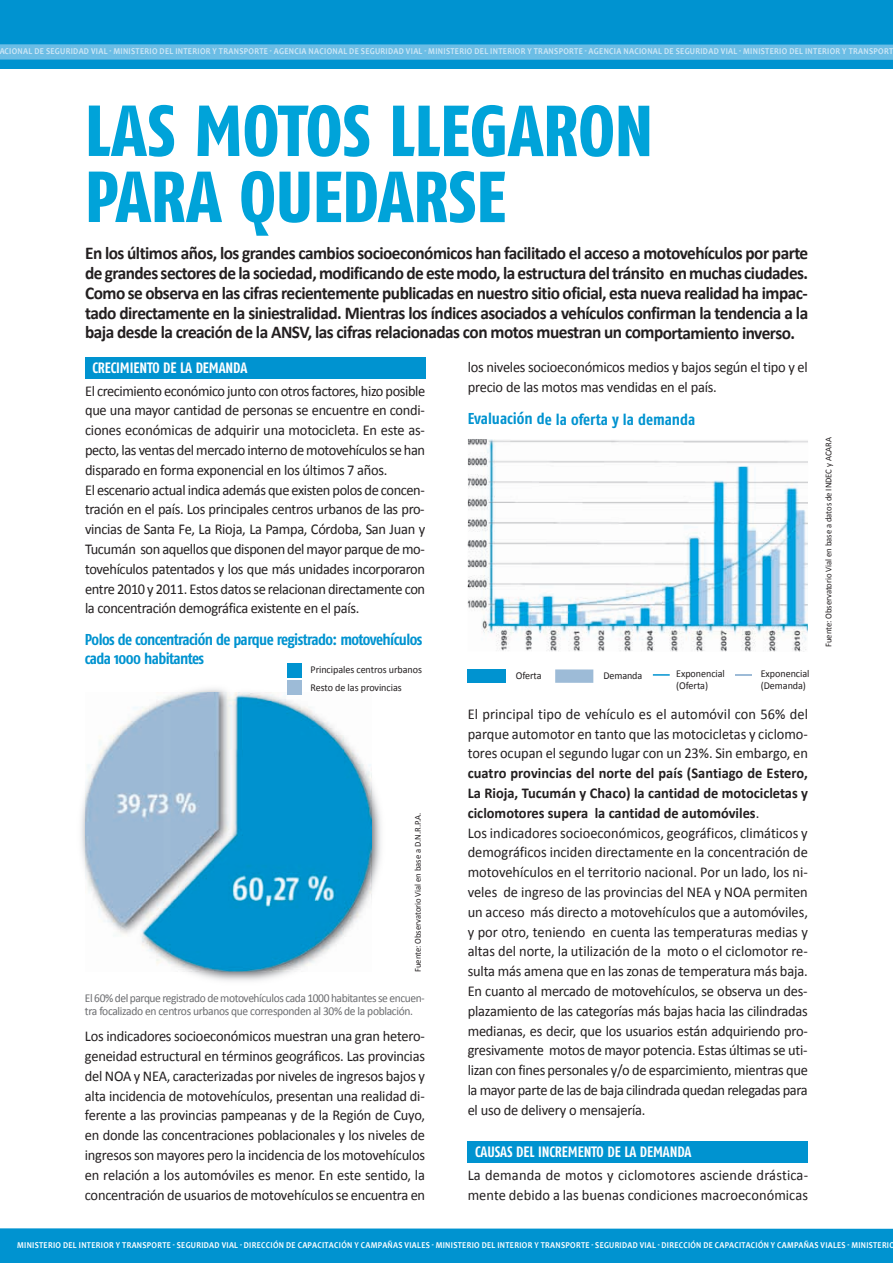
<style>
.page{position:relative;width:893px;height:1263px;background:#fff}
.page>*{position:absolute;margin:0;border:0;box-sizing:border-box;transform-origin:0 0}
.t1{font:800 72px/66px "Fago Co Lf";color:#00a3d9}
.t2{font:700 18px/19.8px "Calibri";letter-spacing:-.03em;color:#231f20;text-align:justify;scale:.96 1}
.t3{font:700 15.75px/18.9px "Fago Co";letter-spacing:-.035em;color:#0093d0}
.t4{font:700 15.75px "Fago Co";color:#0093d0}
.t5{font:15px/19.8px "Calibri";letter-spacing:-.015em;color:#231f20;scale:.96 1}
.t6{font:15px/19.8px "Calibri";letter-spacing:.005em;color:#231f20;scale:.96 1}
.t7{font:700 15px "Fago Co";letter-spacing:-.005em;color:#fff;scale:.96 1}
.t8{font:12px/13.5px "Calibri";letter-spacing:-.035em;color:#6c6d70;scale:.96 1}
.t9{font:10.5px/12px "Calibri";letter-spacing:-.005em;color:#231f20;scale:.96 1}
.t10{font:700 9px "Candara";letter-spacing:.04em;color:#cee7f6;scale:.88 1}
.t11{font:700 9px "Candara";letter-spacing:.04em;color:#fff;scale:.88 1}
.t12{font:9px "Calibri";letter-spacing:-.005em;color:#231f20;scale:.96 1}
.s1{font-weight:700}
</style>
<div class="page">
<div style="left:85px;top:357px;width:340px;height:21px;background:#0093d0"></div>
<div style="left:468px;top:1141px;width:340px;height:21px;background:#0093d0"></div>
<div style="left:0;top:0;width:893px;height:68px;background:#0093d0"></div>
<svg style="left:0;top:44px;width:893px;height:16px;background:#65bae3"></svg>
<div style="left:468px;top:669px;width:38px;height:14px;background:#0093d0"></div>
<div style="left:555px;top:669px;width:38px;height:14px;background:#9dbbd7"></div>
<svg style="left:653px;top:674px;width:17px;height:2px"></svg>
<svg style="left:735px;top:674px;width:17px;height:2px"></svg>
<img style="left:467px;top:439px;width:341px;height:213px">
<img style="left:81px;top:677px;width:300px;height:304px">
<img style="left:85px;top:692px;width:286px;height:279px">
<div style="left:287px;top:680px;width:15px;height:14px;background:#9dbbd7"></div>
<div style="left:287px;top:663px;width:15px;height:14px;background:#0093d0"></div>
<div style="left:0;top:1228px;width:893px;height:35px;background:#0093d0"></div>
<p class="t10" style="left:-1px;top:48px;width:1017px">ACIONAL DE SEGURIDAD VIAL - MINISTERIO DEL INTERIOR Y TRANSPORTE - AGENCIA NACIONAL DE SEGURIDAD VIAL - MINISTERIO DEL INTERIOR Y TRANSPORTE - AGENCIA NACIONAL DE SEGURIDAD VIAL - MINISTERIO DEL INTERIOR Y TRANSPORT</p>
<h1 class="t1" style="left:85px;top:103px;width:569px">LAS MOTOS LLEGARON<br>PARA QUEDARSE</h1>
<p class="t2" style="left:85px;top:245px;width:755px">En los últimos años, los grandes cambios socioeconómicos han facilitado el acceso a motovehículos por parte de grandes sectores de la sociedad, modificando de este modo, la estructura del tránsito en muchas ciudades.<br>Como se observa en las cifras recientemente publicadas en nuestro sitio oficial, esta nueva realidad ha impac&shy;tado directamente en la siniestralidad. Mientras los índices asociados a vehículos confirman la tendencia a la baja desde la creación de la ANSV, las cifras relacionadas con motos muestran un comportamiento inverso.</p>
<p class="t7" style="left:92px;top:362px;width:163px">CRECIMIENTO DE LA DEMANDA</p>
<p class="t5" style="left:85px;top:382px;width:356px">El crecimiento económico junto con otros factores, hizo posible que una mayor cantidad de personas se encuentre en condi&shy;ciones económicas de adquirir una motocicleta. En este as&shy;pecto, las ventas del mercado interno de motovehículos se han disparado en forma exponencial en los últimos 7 años.<br>El escenario actual indica además que existen polos de concen&shy;tración en el país. Los principales centros urbanos de las pro&shy;vincias de Santa Fe, La Rioja, La Pampa, Córdoba, San Juan y Tucumán son aquellos que disponen del mayor parque de mo&shy;tovehículos patentados y los que más unidades incorporaron entre 2010 y 2011. Estos datos se relacionan directamente con la concentración demográfica existente en el país.</p>
<p class="t3" style="left:85px;top:631px;width:339px">Polos de concentración de parque registrado: motovehículos cada 1000 habitantes</p>
<p class="t9" style="left:310px;top:661px;width:118px;line-height:18px">Principales centros urbanos<br>Resto de las provincias</p>
<p class="t12" style="left:414px;top:972px;width:167px;rotate:-90deg">Fuente: Observatorio Vial en base a D.N.R.P.A.</p>
<p class="t8" style="left:85px;top:992px;width:355px">El 60% del parque registrado de motovehículos cada 1000 habitantes se encuen&shy;tra focalizado en centros urbanos que corresponden al 30% de la población.</p>
<p class="t5" style="left:85px;top:1027px;width:356px;text-align:justify">Los indicadores socioeconómicos muestran una gran hetero&shy;geneidad estructural en términos geográficos. Las provincias del NOA y NEA, caracterizadas por niveles de ingresos bajos y alta incidencia de motovehículos, presentan una realidad di&shy;ferente a las provincias pampeanas y de la Región de Cuyo, en donde las concentraciones poblacionales y los niveles de ingresos son mayores pero la incidencia de los motovehículos en relación a los automóviles es menor. En este sentido, la concentración de usuarios de motovehículos se encuentra en</p>
<p class="t5" style="left:468px;top:359px;width:356px">los niveles socioeconómicos medios y bajos según el tipo y el precio de las motos mas vendidas en el país.</p>
<p class="t4" style="left:468px;top:413px;width:229px">Evaluación de la oferta y la demanda</p>
<p class="t9" style="left:516px;top:671px;width:28px">Oferta</p>
<p class="t9" style="left:603px;top:670px;width:42px">Demanda</p>
<p class="t9" style="left:676px;top:668px;width:52px">Exponencial (Oferta)</p>
<p class="t9" style="left:761px;top:668px;width:52px">Exponencial (Demanda)</p>
<p class="t5" style="left:468px;top:705px;width:356px;text-align:justify">El principal tipo de vehículo es el automóvil con 56% del parque automotor en tanto que las motocicletas y ciclomo&shy;tores ocupan el segundo lugar con un 23%. Sin embargo, en</p>
<p class="t5" style="left:468px;top:764px;width:356px"><span class="s1">cuatro provincias del norte del país (Santiago de Estero, La Rioja, Tucumán y Chaco) la cantidad de motocicletas y ciclomotores supera la cantidad de automóviles</span>.<br>Los indicadores socioeconómicos, geográficos, climáticos y demográficos inciden directamente en la concentración de motovehículos en el territorio nacional. Por un lado, los ni&shy;veles de ingreso de las provincias del NEA y NOA permiten un acceso más directo a motovehículos que a automóviles, y por otro, teniendo en cuenta las temperaturas medias y altas del norte, la utilización de la moto o el ciclomotor re&shy;sulta más amena que en las zonas de temperatura más baja.<br>En cuanto al mercado de motovehículos, se observa un des&shy;plazamiento de las categorías más bajas hacia las cilindradas medianas, es decir, que los usuarios están adquiriendo pro&shy;gresivamente motos de mayor potencia. Estas últimas se uti&shy;lizan con fines personales y/o de esparcimiento, mientras que la mayor parte de las de baja cilindrada quedan relegadas para el uso de delivery o mensajería.</p>
<p class="t7" style="left:475px;top:1146px;width:227px">CAUSAS DEL INCREMENTO DE LA DEMANDA</p>
<p class="t6" style="left:468px;top:1166px;width:356px">La demanda de motos y ciclomotores asciende drástica&shy;mente debido a las buenas condiciones macroeconómicas</p>
<p class="t12" style="left:825px;top:647px;width:220px;rotate:-90deg">Fuente: Observatorio Vial en base a datos de INDEC y ACARA</p>
<p class="t11" style="left:17px;top:1241px;width:999px">MINISTERIO DEL INTERIOR Y TRANSPORTE - SEGURIDAD VIAL - DIRECCIÓN DE CAPACITACIÓN Y CAMPAÑAS VIALES - MINISTERIO DEL INTERIOR Y TRANSPORTE - SEGURIDAD VIAL - DIRECCIÓN DE CAPACITACIÓN Y CAMPAÑAS VIALES - MINISTERIO</p>
</div>
